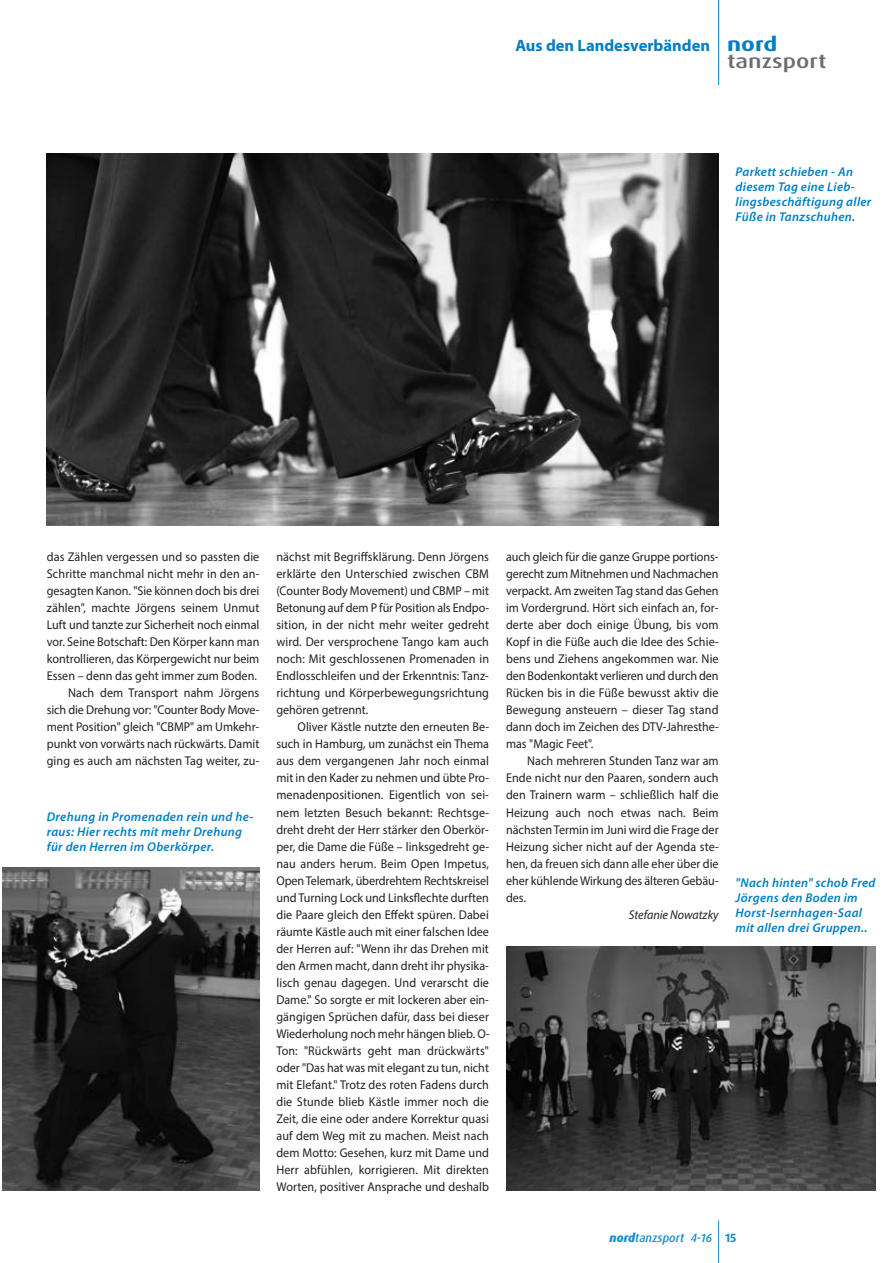
<style>
.page{position:relative;width:893px;height:1263px;background:#fff}
.page>*{position:absolute;margin:0;border:0;box-sizing:border-box;transform-origin:0 0}
.t1{font:500 19.5px "Dax OT";color:#6c6d70;scale:1.25 1}
.t2{font:700 19.5px "Dax OT";color:#007ec5;scale:1.25 1}
.t3{font:700 16.5px "Myriad Pro";color:#007ec5}
.t4{font:12.75px/17px "Myriad Pro";color:#231f20;text-align:justify;scale:.95 1}
.t5{font:italic 600 12.75px/14.9px "Myriad Pro";letter-spacing:.025em;color:#007ec5}
.t6{font:italic 12.75px "Myriad Pro";color:#231f20;scale:.95 1}
.t7{font:italic 500 12px "Dax OT";color:#178dce}
.s1{font-weight:800}
.s2{font-weight:700;font-style:normal}
</style>
<div class="page">
<hr style="left:718px;top:1220px;width:1px;height:43px;background:#178dce">
<hr style="left:718px;top:0;width:1px;height:85px;background:#007ec5">
<img style="left:47px;top:153px;width:672px;height:373px">
<img style="left:506px;top:947px;width:370px;height:244px">
<img style="left:3px;top:867px;width:256px;height:324px">
<p class="t3" style="left:515px;top:39px;width:196px">Aus den Landesverbänden</p>
<h1 class="t2" style="left:727px;top:36px;width:42px">nord</h1>
<h1 class="t1" style="left:727px;top:49px;width:81px">tanzsport</h1>
<p class="t5" style="left:736px;top:166px;width:137px">Parkett schieben - An diesem Tag eine Lieb&shy;lingsbeschäftigung aller<br>Füße in Tanzschuhen.</p>
<p class="t4" style="left:47px;top:550px;width:226px;text-align:right">das Zählen vergessen und so passten die Schritte manchmal nicht mehr in den an&shy;gesagten Kanon. "Sie können doch bis drei zählen", machte Jörgens seinem Unmut Luft und tanzte zur Sicherheit noch einmal vor. Seine Botschaft: Den Körper kann man kontrollieren, das Körpergewicht nur beim Essen – denn das geht immer zum Boden.<br>Nach dem Transport nahm Jörgens sich die Drehung vor: "Counter Body Move&shy;ment Position" gleich "CBMP" am Umkehr&shy;punkt von vorwärts nach rückwärts. Damit ging es auch am nächsten Tag weiter, zu-</p>
<p class="t4" style="left:276px;top:550px;width:225px">nächst mit Begriffsklärung. Denn Jörgens erklärte den Unterschied zwischen CBM (Counter Body Movement) und CBMP – mit Betonung auf dem P für Position als Endpo&shy;sition, in der nicht mehr weiter gedreht wird. Der versprochene Tango kam auch noch: Mit geschlossenen Promenaden in Endlosschleifen und der Erkenntnis: Tanz&shy;richtung und Körperbewegungsrichtung gehören getrennt.</p>
<p class="t4" style="left:276px;top:720px;width:226px;text-indent:21px">Oliver Kästle nutzte den erneuten Be&shy;such in Hamburg, um zunächst ein Thema aus dem vergangenen Jahr noch einmal mit in den Kader zu nehmen und übte Pro&shy;menadenpositionen. Eigentlich von sei&shy;nem letzten Besuch bekannt: Rechtsge&shy;dreht dreht der Herr stärker den Oberkör&shy;per, die Dame die Füße – linksgedreht ge&shy;nau anders herum. Beim Open Impetus, Open Telemark, überdrehtem Rechtskreisel und Turning Lock und Linksflechte durften die Paare gleich den Effekt spüren. Dabei räumte Kästle auch mit einer falschen Idee der Herren auf: "Wenn ihr das Drehen mit den Armen macht, dann dreht ihr physika&shy;lisch genau dagegen. Und verarscht die Dame." So sorgte er mit lockeren aber ein&shy;gängigen Sprüchen dafür, dass bei dieser Wiederholung noch mehr hängen blieb. O-Ton: "Rückwärts geht man drückwärts" oder "Das hat was mit elegant zu tun, nicht mit Elefant." Trotz des roten Fadens durch die Stunde blieb Kästle immer noch die Zeit, die eine oder andere Korrektur quasi auf dem Weg mit zu machen. Meist nach dem Motto: Gesehen, kurz mit Dame und Herr abfühlen, korrigieren. Mit direkten Worten, positiver Ansprache und deshalb</p>
<p class="t5" style="left:47px;top:810px;width:208px">Drehung in Promenaden rein und he&shy;raus: Hier rechts mit mehr Drehung für den Herren im Oberkörper.</p>
<p class="t4" style="left:506px;top:550px;width:226px">auch gleich für die ganze Gruppe portions&shy;gerecht zum Mitnehmen und Nachmachen verpackt. Am zweiten Tag stand das Gehen im Vordergrund. Hört sich einfach an, for&shy;derte aber doch einige Übung, bis vom Kopf in die Füße auch die Idee des Schie&shy;bens und Ziehens angekommen war. Nie den Bodenkontakt verlieren und durch den Rücken bis in die Füße bewusst aktiv die Bewegung ansteuern – dieser Tag stand dann doch im Zeichen des DTV-Jahresthe&shy;mas "Magic Feet".</p>
<p class="t4" style="left:506px;top:754px;width:226px;text-indent:21px">Nach mehreren Stunden Tanz war am Ende nicht nur den Paaren, sondern auch den Trainern warm – schließlich half die Heizung auch noch etwas nach. Beim nächsten Termin im Juni wird die Frage der Heizung sicher nicht auf der Agenda ste&shy;hen, da freuen sich dann alle eher über die eher kühlende Wirkung des älteren Gebäu&shy;des.</p>
<p class="t6" style="left:629px;top:907px;width:96px">Stefanie Nowatzky</p>
<p class="t5" style="left:736px;top:877px;width:141px">"Nach hinten" schob Fred<br>Jörgens den Boden im<br>Horst-Isernhagen-Saal mit allen drei Gruppen..</p>
<p class="t7" style="left:610px;top:1230px;width:128px"><span class="s1">nord</span>tanzsport 4-16 <span class="s2">15</span></p>
</div>
